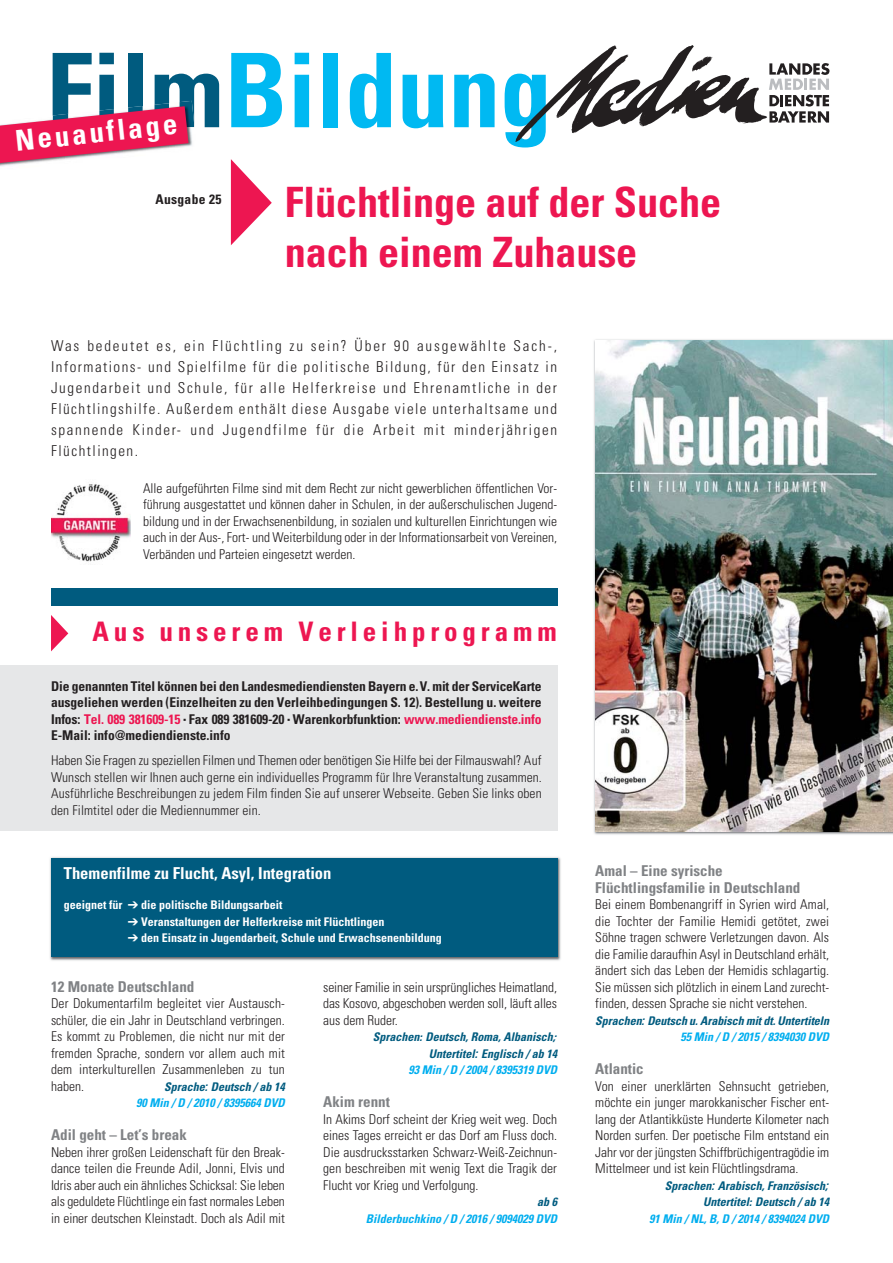
<style>
.page{position:relative;width:893px;height:1263px;background:#fff}
.page>*{position:absolute;margin:0;border:0;box-sizing:border-box;transform-origin:0 0}
.t1{font:700 condensed 103.35px "Univers";color:#00b9f2}
.t2{font:700 condensed 42px/49.5px "Univers";color:#ed1651}
.t3{font:700 condensed 28.95px "Univers";color:#fff}
.t4{font:700 condensed 27px "Univers";letter-spacing:.18em;color:#ed1651}
.t5{font:700 condensed 16.5px "Univers";color:#fff}
.t6{font:300 condensed 15px/21px "Univers";letter-spacing:.11em;color:#231f20;text-align:justify}
.t7{font:700 condensed 15px/16.5px "Univers";color:#808285}
.t8{font:300 condensed 13.5px/16.5px "Univers";color:#231f20;text-align:justify}
.t9{font:700 condensed 13.5px/16.5px "Univers";color:#231f20;text-align:justify}
.t10{font:700 condensed 13.5px "Univers";letter-spacing:.025em;color:#231f20}
.t11{font:italic 700 condensed 12px/16.5px "Univers";color:#005b7f;text-align:right}
.t12{font:700 condensed 12px "Univers";color:#fff}
.t13{font:italic 700 condensed 12px "Univers";color:#00aeef}
.s1{color:#005b7f}
.s2{color:#ed1651}
.s3{font-family:"Lucida Grande";font-stretch:normal}
</style>
<div class="page">
<div style="left:0;top:665px;width:557px;height:166px;background:#e6e7e8"></div>
<img style="left:515px;top:45px;width:252px;height:97px">
<svg style="left:769px;top:63px;width:60px;height:60px"></svg>
<svg style="left:231px;top:159px;width:41px;height:86px"></svg>
<img style="left:595px;top:340px;width:298px;height:491px">
<svg style="left:51px;top:615px;width:17px;height:36px"></svg>
<div style="left:51px;top:588px;width:506px;height:17px;background:#005b7f"></div>
<img style="left:51px;top:484px;width:80px;height:78px">
<img style="left:50px;top:857px;width:511px;height:104px">
<div style="left:51px;top:858px;width:506px;height:98px;background:#005b7f"></div>
<img style="left:0;top:127px;width:194px;height:39px">
<img style="left:154px;top:101px;width:40px;height:26px">
<svg style="left:0;top:106px;width:189px;height:58px"></svg>
<h1 class="t1" style="left:47px;top:53px;width:507px"><span class="s1">Film</span>Bildung</h1>
<h3 class="t3" style="left:14px;top:130px;width:164px;rotate:-6deg">Neuauflage</h3>
<p class="t10" style="left:155px;top:194px;width:68px">Ausgabe 25</p>
<h2 class="t2" style="left:285px;top:182px;width:438px">Flüchtlinge auf der Suche nach einem Zuhause</h2>
<p class="t6" style="left:51px;top:337px;width:508px">Was bedeutet es, ein Flüchtling zu sein? Über 90 ausgewählte Sach-, Informations- und Spielfilme für die politische Bildung, für den Einsatz in Jugendarbeit und Schule, für alle Helferkreise und Ehrenamtliche in der Flüchtlingshilfe. Außerdem enthält diese Ausgabe viele unterhaltsame und spannende Kinder- und Jugendfilme für die Arbeit mit minderjährigen Flüchtlingen.</p>
<p class="t8" style="left:143px;top:481px;width:415px">Alle aufgeführten Filme sind mit dem Recht zur nicht gewerblichen öffentlichen Vor&shy;führung ausgestattet und können daher in Schulen, in der außerschulischen Jugend&shy;bildung und in der Erwachsenenbildung, in sozialen und kulturellen Einrichtungen wie auch in der Aus-, Fort- und Weiterbildung oder in der Informationsarbeit von Vereinen, Verbänden und Parteien eingesetzt werden.</p>
<h3 class="t4" style="left:93px;top:622px;width:466px">Aus unserem Verleihprogramm</h3>
<p class="t9" style="left:51px;top:679px;width:492px">Die genannten Titel können bei den Landes mediendiensten Bayern e.V. mit der ServiceKarte ausgeliehen werden (Einzelheiten zu den Verleihbedingungen S. 12). Bestellung u. weitere Infos: <span class="s2">Tel. 089 381609-15</span><span class="s3">·</span>Fax 089 381609-20<span class="s3">·</span>Warenkorbfunktion: <span class="s2">www.mediendienste.info </span>E-Mail: info@mediendienste.info</p>
<p class="t8" style="left:51px;top:753px;width:492px">Haben Sie Fragen zu speziellen Filmen und Themen oder benötigen Sie Hilfe bei der Filmauswahl? Auf Wunsch stellen wir Ihnen auch gerne ein individuelles Programm für Ihre Veranstaltung zusammen.<br>Ausführliche Beschreibungen zu jedem Film finden Sie auf unserer Webseite. Geben Sie links oben den Filmtitel oder die Mediennummer ein.</p>
<p class="t5" style="left:64px;top:867px;width:269px">Themenfilme zu Flucht, Asyl, Integration</p>
<p class="t12" style="left:64px;top:900px;width:220px">geeignet für ➔ die politische Bildungsarbeit</p>
<p class="t12" style="left:128px;top:917px;width:258px">➔ Veranstaltungen der Helferkreise mit Flüchtlingen</p>
<p class="t12" style="left:128px;top:933px;width:316px">➔ den Einsatz in Jugendarbeit, Schule und Erwachsenenbildung</p>
<p class="t7" style="left:51px;top:979px;width:145px">12 Monate Deutschland</p>
<p class="t8" style="left:51px;top:996px;width:235px">Der Dokumentarfilm begleitet vier Austausch&shy;schüler, die ein Jahr in Deutschland verbringen.<br>Es kommt zu Problemen, die nicht nur mit der fremden Sprache, sondern vor allem auch mit dem interkulturellen Zusammenleben zu tun haben.</p>
<p class="t11" style="left:164px;top:1079px;width:122px">Sprache.. Deutsch / ab 14</p>
<p class="t13" style="left:136px;top:1098px;width:150px">90 Min / D / 2010 / 8395664 DVD</p>
<p class="t7" style="left:51px;top:1128px;width:137px">Adil geht – Let’s break</p>
<p class="t8" style="left:51px;top:1145px;width:235px">Neben ihrer großen Leidenschaft für den Break&shy;dance teilen die Freunde Adil, Jonni, Elvis und Idris aber auch ein ähnliches Schicksal: Sie leben als geduldete Flüchtlinge ein fast normales Leben in einer deutschen Kleinstadt. Doch als Adil mit</p>
<p class="t8" style="left:323px;top:980px;width:235px">seiner Familie in sein ursprüngliches Heimatland, das Kosovo, abgeschoben werden soll, läuft alles aus dem Ruder.</p>
<p class="t11" style="left:373px;top:1030px;width:186px">Sprachen.. Deutsch, Roma, Albanisch,.<br>Untertitel.. Englisch / ab 14</p>
<p class="t13" style="left:408px;top:1065px;width:150px">93 Min / D / 2004 / 8395319 DVD</p>
<p class="t7" style="left:323px;top:1095px;width:68px">Akim rennt</p>
<p class="t8" style="left:323px;top:1112px;width:235px">In Akims Dorf scheint der Krieg weit weg. Doch eines Tages erreicht er das Dorf am Fluss doch.<br>Die ausdrucksstarken Schwarz-Weiß-Zeichnun&shy;gen beschreiben mit wenig Text die Tragik der Flucht vor Krieg und Verfolgung.</p>
<p class="t11" style="left:537px;top:1195px;width:21px">ab 6</p>
<p class="t13" style="left:366px;top:1214px;width:193px">Bilderbuchkino / D / 2016 / 9094029 DVD</p>
<p class="t7" style="left:595px;top:864px;width:207px">Amal – Eine syrische<br>Flüchtlingsfamilie in Deutschland</p>
<p class="t8" style="left:595px;top:897px;width:235px">Bei einem Bombenangriff in Syrien wird Amal, die Tochter der Familie Hemidi getötet, zwei Söhne tragen schwere Verletzungen davon. Als die Familie daraufhin Asyl in Deutschland erhält, ändert sich das Leben der Hemidis schlagartig.<br>Sie müssen sich plötzlich in einem Land zurecht&shy;finden, dessen Sprache sie nicht verstehen.</p>
<p class="t11" style="left:595px;top:1013px;width:235px">Sprachen.. Deutsch u. Arabisch mit dt. Untertiteln</p>
<p class="t13" style="left:681px;top:1032px;width:150px">55 Min / D / 2015 / 8394030 DVD</p>
<p class="t7" style="left:595px;top:1062px;width:50px">Atlantic</p>
<p class="t8" style="left:595px;top:1079px;width:235px">Von einer unerklärten Sehnsucht getrieben, möchte ein junger marokkanischer Fischer ent&shy;lang der Atlantikküste Hunderte Kilometer nach Norden surfen. Der poetische Film entstand ein Jahr vor der jüngsten Schiffbrüchigentragödie im Mittelmeer und ist kein Flüchtlingsdrama.</p>
<p class="t11" style="left:665px;top:1178px;width:166px">Sprachen.. Arabisch, Französisch,.<br>Untertitel.. Deutsch / ab 14</p>
<p class="t13" style="left:649px;top:1214px;width:181px">91 Min / NL, B, D / 2014 / 8394024 DVD</p>
</div>
